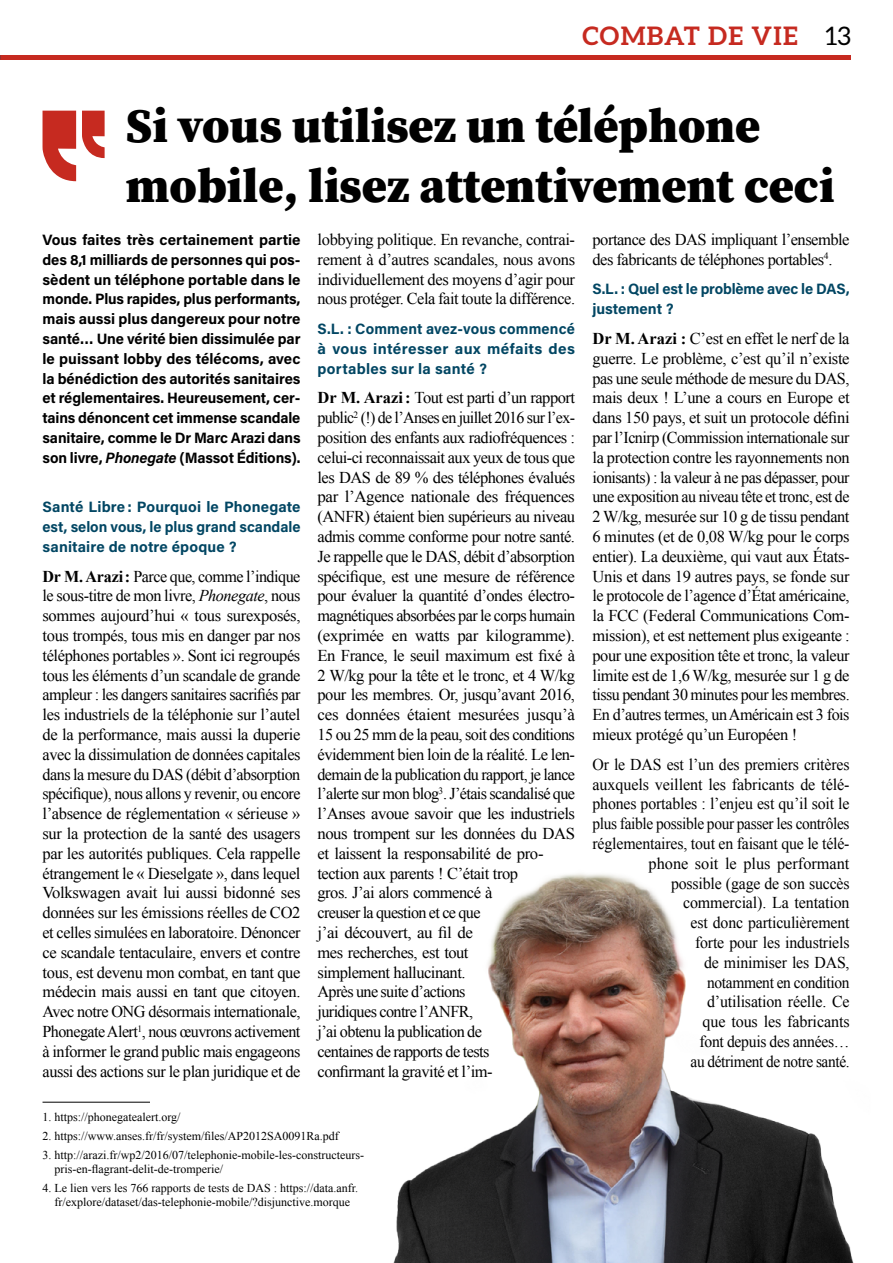
<style>
.page{position:relative;width:893px;height:1263px;background:#fff}
.page>*{position:absolute;margin:0;border:0;box-sizing:border-box;transform-origin:0 0}
.Titre_article{font:900 48px/59.4px "Source Serif Pro";color:#000}
.t1{font:700 25.5px "Aleo";letter-spacing:.05em;color:#c62a20}
.t2{font:16.5px/19.8px "Times New Roman";letter-spacing:-.03em;color:#000;text-align:justify}
.t3{font:16.5px/19.8px "Times New Roman";letter-spacing:-.01em;color:#000;text-align:right;scale:.96 1}
.t4{font:700 15px/19.8px "Acumin Pro";letter-spacing:-.01em;color:#000;text-align:justify}
.t5{font:700 15px/19.8px "Acumin Pro";letter-spacing:.01em;color:#024663;text-align:justify}
.t6{font:700 15px/19.8px "Acumin Pro";letter-spacing:-.01em;color:#024663}
.Notes_de_bas{font:12px/14.4px "Times New Roman";color:#000}
.s1{font-weight:400;color:#000}
.s2{font-style:italic}
.s3{font-weight:700}
</style>
<div class="page">
<img style="left:393px;top:873px;width:461px;height:390px">
<hr style="left:0;top:55px;width:850px;height:4px;background:#c62a20">
<svg style="left:43px;top:111px;width:33px;height:70px"></svg>
<svg style="left:82px;top:111px;width:23px;height:47px"></svg>
<hr style="left:43px;top:1102px;width:138px;height:1px;background:#000">
<div style="left:151px;top:1101px;width:223px;height:5px;background:#fff"></div>
<p class="t1" style="left:582px;top:21px;width:270px">COMBAT DE VIE <span class="s1">13</span></p>
<p class="Titre_article" style="left:126px;top:95px;width:710px">Si vous utilisez un téléphone mobile, lisez attentivement ceci</p>
<p class="t4" style="left:43px;top:229px;width:260px">Vous faites très certainement partie des 8,1 milliards de personnes qui pos&shy;sèdent un téléphone portable dans le monde. Plus rapides, plus performants, mais aussi plus dangereux pour notre santé… Une vérité bien dissimulée par le puissant lobby des télécoms, avec la bénédiction des autorités sanitaires et réglementaires. Heureusement, cer&shy;tains dénoncent cet immense scandale sanitaire, comme le Dr Marc Arazi dans son livre, <span class="s2">Phonegate</span> (Massot Éditions).</p>
<p class="t5" style="left:43px;top:496px;width:260px">Santé Libre : Pourquoi le Phonegate est, selon vous, le plus grand scandale sanitaire de notre époque ?</p>
<p class="t2" style="left:43px;top:566px;width:260px"><span class="s3">Dr M. Arazi:</span> Parce que, comme l’indique le sous-titre de mon livre, <span class="s2">Phonegate</span>, nous sommes aujourd’hui « tous surexposés, tous trompés, tous mis en danger par nos téléphones portables ». Sont ici regroupés tous les éléments d’un scandale de grande ampleur : les dangers sanitaires sacrifiés par les industriels de la téléphonie sur l’autel de la performance, mais aussi la duperie avec la dissimulation de données capitales dans la mesure du DAS (débit d’absorption spécifique), nous allons y revenir, ou encore l’absence de réglementation « sérieuse » sur la protection de la santé des usagers par les autorités publiques. Cela rappelle étrangement le « Dieselgate », dans lequel Volkswagen avait lui aussi bidonné ses données sur les émissions réelles de CO2 et celles simulées en laboratoire. Dénoncer ce scandale tentaculaire, envers et contre tous, est devenu mon combat, en tant que médecin mais aussi en tant que citoyen.<br>Avec notre ONG désormais internationale, Phonegate Alert<sup>1</sup>, nous œuvrons activement à informer le grand public mais engageons aussi des actions sur le plan juridique et de</p>
<p class="t2" style="left:317px;top:229px;width:259px">lobbying politique. En revanche, contrai&shy;rement à d’autres scandales, nous avons individuellement des moyens d’agir pour nous protéger. Cela fait toute la différence.</p>
<p class="t5" style="left:317px;top:318px;width:259px">S.L. : Comment avez-vous commencé à vous intéresser aux méfaits des portables sur la santé ?</p>
<p class="t2" style="left:317px;top:388px;width:259px;text-align:left"><span class="s3">Dr M. Arazi :</span> Tout est parti d’un rapport public<sup>2</sup> (!) de l’Anses en juillet 2016 sur l’ex&shy;position des enfants aux radiofréquences : celui-ci reconnaissait aux yeux de tous que les DAS de 89 % des téléphones évalués par l’Agence nationale des fréquences (ANFR) étaient bien supérieurs au niveau admis comme conforme pour notre santé.<br>Je rappelle que le DAS, débit d’absorption spécifique, est une mesure de référence pour évaluer la quantité d’ondes électro&shy;magnétiques absorbées par le corps humain (exprimée en watts par kilogramme).<br>En France, le seuil maximum est fixé à 2 W/kg pour la tête et le tronc, et 4 W/kg pour les membres. Or, jusqu’avant 2016, ces données étaient mesurées jusqu’à 15 ou 25 mm de la peau, soit des conditions évidemment bien loin de la réalité. Le len&shy;demain de la publication du rapport, je lance l’alerte sur mon blog<sup>3</sup>. J’étais scandalisé que l’Anses avoue savoir que les industriels nous trompent sur les données du DAS et laissent la responsabilité de pro&shy;tection aux parents ! C’était trop<br>gros. J’ai alors commencé à<br>creuser la question et ce que<br>j’ai découvert, au fil de<br>mes recherches, est tout<br>simplement hallucinant.<br>Après une suite d’actions<br>juridiques contre l’ANFR,<br>j’ai obtenu la publication de<br>centaines de rapports de tests<br>confirmant la gravité et l’im-</p>
<p class="t2" style="left:592px;top:229px;width:259px">portance des DAS impliquant l’ensemble des fabricants de téléphones portables<sup>4</sup>.</p>
<p class="t6" style="left:592px;top:279px;width:259px">S.L. : Quel est le problème avec le DAS, justement ?</p>
<p class="t2" style="left:592px;top:328px;width:259px"><span class="s3">Dr M. Arazi :</span> C’est en effet le nerf de la guerre. Le problème, c’est qu’il n’existe pas une seule méthode de mesure du DAS, mais deux ! L’une a cours en Europe et dans 150 pays, et suit un protocole défini par l’Icnirp (Commission internationale sur la protection contre les rayonnements non ionisants) : la valeur à ne pas dépasser, pour une exposition au niveau tête et tronc, est de 2 W/kg, mesurée sur 10 g de tissu pendant 6 minutes (et de 0,08 W/kg pour le corps entier). La deuxième, qui vaut aux États-Unis et dans 19 autres pays, se fonde sur le protocole de l’agence d’État américaine, la FCC (Federal Communications Com&shy;mission), et est nettement plus exigeante : pour une exposition tête et tronc, la valeur limite est de 1,6 W/kg, mesurée sur 1 g de tissu pendant 30 minutes pour les membres.<br>En d’autres termes, un Américain est 3 fois mieux protégé qu’un Européen !</p>
<p class="t3" style="left:592px;top:754px;width:269px">Or le DAS est l’un des premiers critères auxquels veillent les fabricants de télé&shy;phones portables : l’enjeu est qu’il soit le plus faible possible pour passer les contrôles réglementaires, tout en faisant que le télé&shy;phone soit le plus performant<br>possible (gage de son succès commercial). La tentation<br>est donc particulièrement<br>forte pour les industriels<br>de minimiser les DAS,<br>notamment en condition<br>d’utilisation réelle. Ce<br>que tous les fabricants<br>font depuis des années…<br>au détriment de notre santé.</p>
<p class="Notes_de_bas" style="left:43px;top:1110px;width:140px">1. https://phonegatealert.org/</p>
<p class="Notes_de_bas" style="left:43px;top:1128px;width:298px">2. https://www.anses.fr/fr/system/files/AP2012SA0091Ra.pdf</p>
<p class="Notes_de_bas" style="left:55px;top:1147px;width:311px;text-indent:-12px">3. http://arazi.fr/wp2/2016/07/telephonie-mobile-les-constructeurs&shy;pris-en-flagrant-delit-de-tromperie/</p>
<p class="Notes_de_bas" style="left:43px;top:1180px;width:317px;text-align:center">4. Le lien vers les 766 rapports de tests de DAS : https://data.anfr. fr/explore/dataset/das-telephonie-mobile/?disjunctive.morque</p>
</div>
